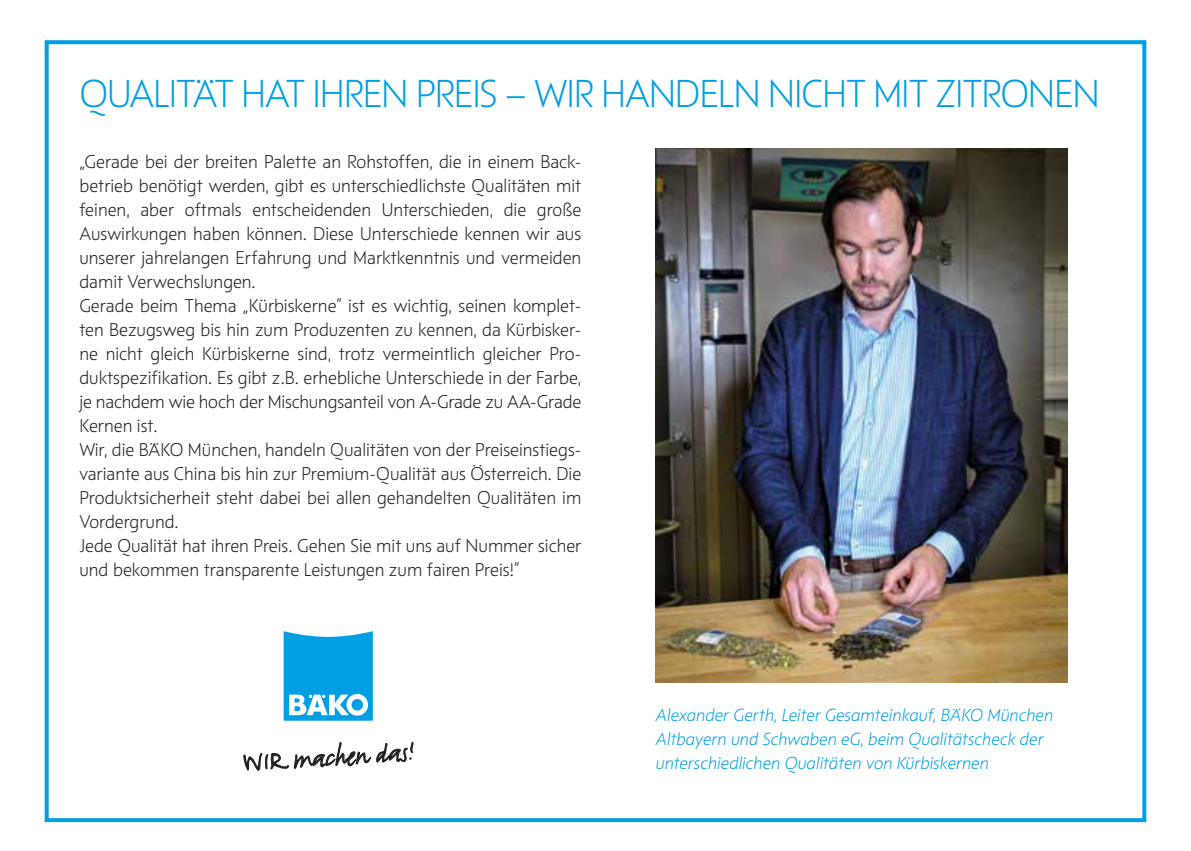
<style>
.page{position:relative;width:1191px;height:851px;background:#fff}
.page>*{position:absolute;margin:0;border:0;box-sizing:border-box;transform-origin:0 0}
.t1{font:300 40px "BAEK Otype";letter-spacing:-.03em;color:#009fe3}
.t2{font:30.8px "FF Justlefthand";color:#1d1d1b}
.t3{font:300 19px/24px "BAEK Otype";color:#1d1d1b}
.t4{font:18px/24px "BAEK Otype Light Kursiv";color:#009fe3}
.s1{font-size:34.2px}
</style>
<div class="page">
<div style="left:45px;top:40px;width:1101px;height:782px;border:4px solid #009fe3"></div>
<svg style="left:243px;top:631px;width:171px;height:140px"></svg>
<img style="left:656px;top:148px;width:411px;height:534px">
<h1 class="t1" style="left:79px;top:70px;width:1022px">QUALITÄT HAT IHREN PREIS – WIR HANDELN NICHT MIT ZITRONEN</h1>
<p class="t3" style="left:79px;top:149px;width:503px">„Gerade bei der breiten Palette an Rohstoffen, die in einem Back&shy;betrieb benötigt werden, gibt es unterschiedlichste Qualitäten mit feinen, aber oftmals entscheidenden Unterschieden, die große Auswirkungen haben können. Diese Unterschiede kennen wir aus unserer jahrelangen Erfahrung und Marktkenntnis und vermeiden damit Verwechslungen.<br>Gerade beim Thema „Kürbiskerne“ ist es wichtig, seinen komplet&shy;ten Bezugsweg bis hin zum Produzenten zu kennen, da Kürbisker&shy;ne nicht gleich Kürbiskerne sind, trotz vermeintlich gleicher Pro&shy;duktspezifikation. Es gibt z.B. erhebliche Unterschiede in der Farbe, je nachdem wie hoch der Mischungsanteil von A-Grade zu AA-Grade Kernen ist.<br>Wir, die BÄKO München, handeln Qualitäten von der Preiseinstiegs&shy;variante aus China bis hin zur Premium-Qualität aus Österreich. Die Produktsicherheit steht dabei bei allen gehandelten Qualitäten im Vordergrund.<br>Jede Qualität hat ihren Preis. Gehen Sie mit uns auf Nummer sicher und bekommen transparente Leistungen zum fairen Preis!“</p>
<h2 class="t2" style="left:242px;top:743px;width:174px;rotate:-4deg"><span class="s1">WIR</span> machen das!</h2>
<p class="t4" style="left:656px;top:702px;width:399px">Alexander Gerth, Leiter Gesamteinkauf, BÄKO München<br>Altbayern und Schwaben eG, beim Qualitätscheck der</p>
<p class="t4" style="left:656px;top:750px;width:334px">unterschiedlichen Qualitäten von Kürbiskernen</p>
</div>
